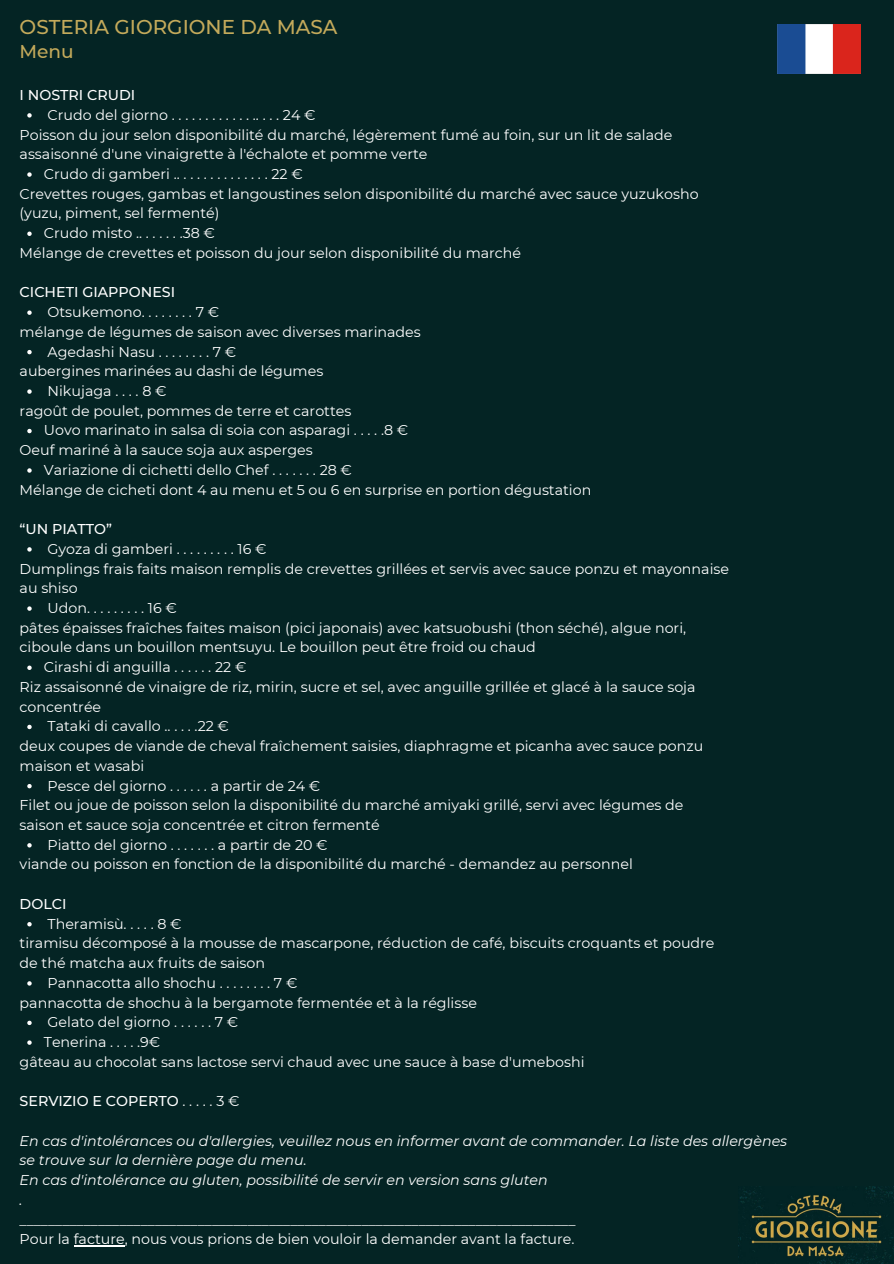
<style>
.page{position:relative;width:894px;height:1264px;background:#fff}
.page>*{position:absolute;margin:0;border:0;box-sizing:border-box;transform-origin:0 0}
.t1{font:500 19.95px "Montserrat";color:#c4aa5b}
.t2{font:500 18.45px "Montserrat";color:#c4aa5b}
.t3{font:14.25px/19.6px "Montserrat";color:#fff}
.t4{font:italic 14.25px/19.6px "Montserrat";color:#fff}
.t5{font:500 14.25px "Montserrat";color:#fff}
.s1{font-weight:400}
</style>
<div class="page">
<div style="left:0;top:0;width:893px;height:1263px;background:#042424"></div>
<svg style="left:27px;top:113px;width:5px;height:5px"></svg>
<svg style="left:27px;top:172px;width:5px;height:5px"></svg>
<svg style="left:27px;top:231px;width:5px;height:5px"></svg>
<svg style="left:27px;top:310px;width:5px;height:5px"></svg>
<svg style="left:27px;top:350px;width:5px;height:4px"></svg>
<svg style="left:27px;top:389px;width:5px;height:5px"></svg>
<svg style="left:27px;top:429px;width:5px;height:4px"></svg>
<svg style="left:27px;top:468px;width:5px;height:4px"></svg>
<svg style="left:27px;top:547px;width:5px;height:4px"></svg>
<svg style="left:27px;top:606px;width:5px;height:4px"></svg>
<svg style="left:27px;top:665px;width:5px;height:5px"></svg>
<svg style="left:27px;top:724px;width:5px;height:5px"></svg>
<svg style="left:27px;top:784px;width:5px;height:4px"></svg>
<svg style="left:27px;top:843px;width:5px;height:4px"></svg>
<svg style="left:27px;top:922px;width:5px;height:4px"></svg>
<svg style="left:27px;top:981px;width:5px;height:4px"></svg>
<svg style="left:27px;top:1020px;width:5px;height:5px"></svg>
<svg style="left:27px;top:1040px;width:5px;height:4px"></svg>
<hr style="left:74px;top:1245px;width:51px;height:1px;background:#fff">
<img style="left:738px;top:1186px;width:155px;height:77px">
<img style="left:777px;top:24px;width:83px;height:50px">
<h1 class="t1" style="left:20px;top:15px;width:319px">OSTERIA GIORGIONE DA MASA</h1>
<p class="t2" style="left:20px;top:41px;width:56px">Menu</p>
<p class="t5" style="left:20px;top:86px;width:117px">I NOSTRI CRUDI</p>
<p class="t3" style="left:20px;top:125px;width:654px">Poisson du jour selon disponibilité du marché, légèrement fumé au foin, sur un lit de salade assaisonné d'une vinaigrette à l'échalote et pomme verte</p>
<p class="t3" style="left:20px;top:184px;width:680px">Crevettes rouges, gambas et langoustines selon disponibilité du marché avec sauce yuzukosho (yuzu, piment, sel fermenté)</p>
<p class="t3" style="left:20px;top:243px;width:503px">Mélange de crevettes et poisson du jour selon disponibilité du marché</p>
<p class="t5" style="left:20px;top:283px;width:157px">CICHETI GIAPPONESI</p>
<p class="t3" style="left:20px;top:322px;width:402px">mélange de légumes de saison avec diverses marinades</p>
<p class="t3" style="left:20px;top:361px;width:305px">aubergines marinées au dashi de légumes</p>
<p class="t3" style="left:20px;top:401px;width:333px">ragoût de poulet, pommes de terre et carottes</p>
<p class="t3" style="left:20px;top:440px;width:295px">Oeuf mariné à la sauce soja aux asperges</p>
<p class="t3" style="left:20px;top:479px;width:573px">Mélange de cicheti dont 4 au menu et 5 ou 6 en surprise en portion dégustation</p>
<p class="t5" style="left:20px;top:520px;width:94px">“UN PIATTO”</p>
<p class="t3" style="left:20px;top:558px;width:710px">Dumplings frais faits maison remplis de crevettes grillées et servis avec sauce ponzu et mayonnaise au shiso</p>
<p class="t3" style="left:20px;top:617px;width:668px">pâtes épaisses fraîches faites maison (pici japonais) avec katsuobushi (thon séché), algue nori, ciboule dans un bouillon mentsuyu. Le bouillon peut être froid ou chaud</p>
<p class="t3" style="left:20px;top:677px;width:677px">Riz assaisonné de vinaigre de riz, mirin, sucre et sel, avec anguille grillée et glacé à la sauce soja concentrée</p>
<p class="t3" style="left:20px;top:736px;width:685px">deux coupes de viande de cheval fraîchement saisies, diaphragme et picanha avec sauce ponzu maison et wasabi</p>
<p class="t3" style="left:20px;top:795px;width:665px">Filet ou joue de poisson selon la disponibilité du marché amiyaki grillé, servi avec légumes de saison et sauce soja concentrée et citron fermenté</p>
<p class="t3" style="left:20px;top:854px;width:614px">viande ou poisson en fonction de la disponibilité du marché - demandez au personnel</p>
<p class="t5" style="left:20px;top:895px;width:48px">DOLCI</p>
<p class="t3" style="left:20px;top:933px;width:696px">tiramisu décomposé à la mousse de mascarpone, réduction de café, biscuits croquants et poudre de thé matcha aux fruits de saison</p>
<p class="t3" style="left:20px;top:992px;width:458px">pannacotta de shochu à la bergamote fermentée et à la réglisse</p>
<p class="t3" style="left:48px;top:105px;width:269px">Crudodelgiorno.................24€</p>
<p class="t3" style="left:44px;top:164px;width:260px">Crudodigamberi...............22€</p>
<p class="t3" style="left:44px;top:223px;width:173px">Crudo misto .. . . . . . .38 €</p>
<p class="t3" style="left:48px;top:302px;width:173px">Otsukemono. . . . . . . . 7 €</p>
<p class="t3" style="left:48px;top:341px;width:190px">AgedashiNasu........7€</p>
<p class="t3" style="left:48px;top:381px;width:120px">Nikujaga . . . . 8 €</p>
<p class="t3" style="left:44px;top:420px;width:366px">Uovo marinato in salsa di soia con asparagi . . . . .8 €</p>
<p class="t3" style="left:44px;top:460px;width:309px">Variazione di cichetti dello Chef . . . . . . . 28 €</p>
<p class="t3" style="left:48px;top:539px;width:220px">Gyozadigamberi.........16€</p>
<p class="t3" style="left:48px;top:598px;width:131px">Udon.........16€</p>
<p class="t3" style="left:44px;top:657px;width:204px">Cirashi di anguilla . . . . . . 22 €</p>
<p class="t3" style="left:48px;top:716px;width:183px">Tataki di cavallo .. . . . .22 €</p>
<p class="t3" style="left:48px;top:775px;width:274px">Pesce del giorno . . . . . . a partir de 24 €</p>
<p class="t3" style="left:48px;top:834px;width:281px">Piatto del giorno . . . . . . . a partir de 20 €</p>
<p class="t3" style="left:48px;top:913px;width:136px">Theramisù. . . . . 8 €</p>
<p class="t3" style="left:48px;top:972px;width:251px">Pannacotta allo shochu . . . . . . . . 7 €</p>
<p class="t3" style="left:44px;top:1012px;width:196px">Gelato del giorno . . . . . . 7 €<br>Tenerina . . . . .9€</p>
<p class="t3" style="left:20px;top:1051px;width:566px">gâteau au chocolat sans lactose servi chaud avec une sauce à base d'umeboshi</p>
<p class="t5" style="left:20px;top:1092px;width:221px">SERVIZIO E COPERTO <span class="s1">. . . . . 3 €</span></p>
<p class="t4" style="left:20px;top:1130px;width:769px">En cas d'intolérances ou d'allergies, veuillez nous en informer avant de commander. La liste des allergènes se trouve sur la dernière page du menu.<br>En cas d'intolérance au gluten, possibilité de servir en version sans gluten<br>.</p>
<p class="t3" style="left:20px;top:1229px;width:556px">Pour la facture, nous vous prions de bien vouloir la demander avant la facture.</p>
</div>
